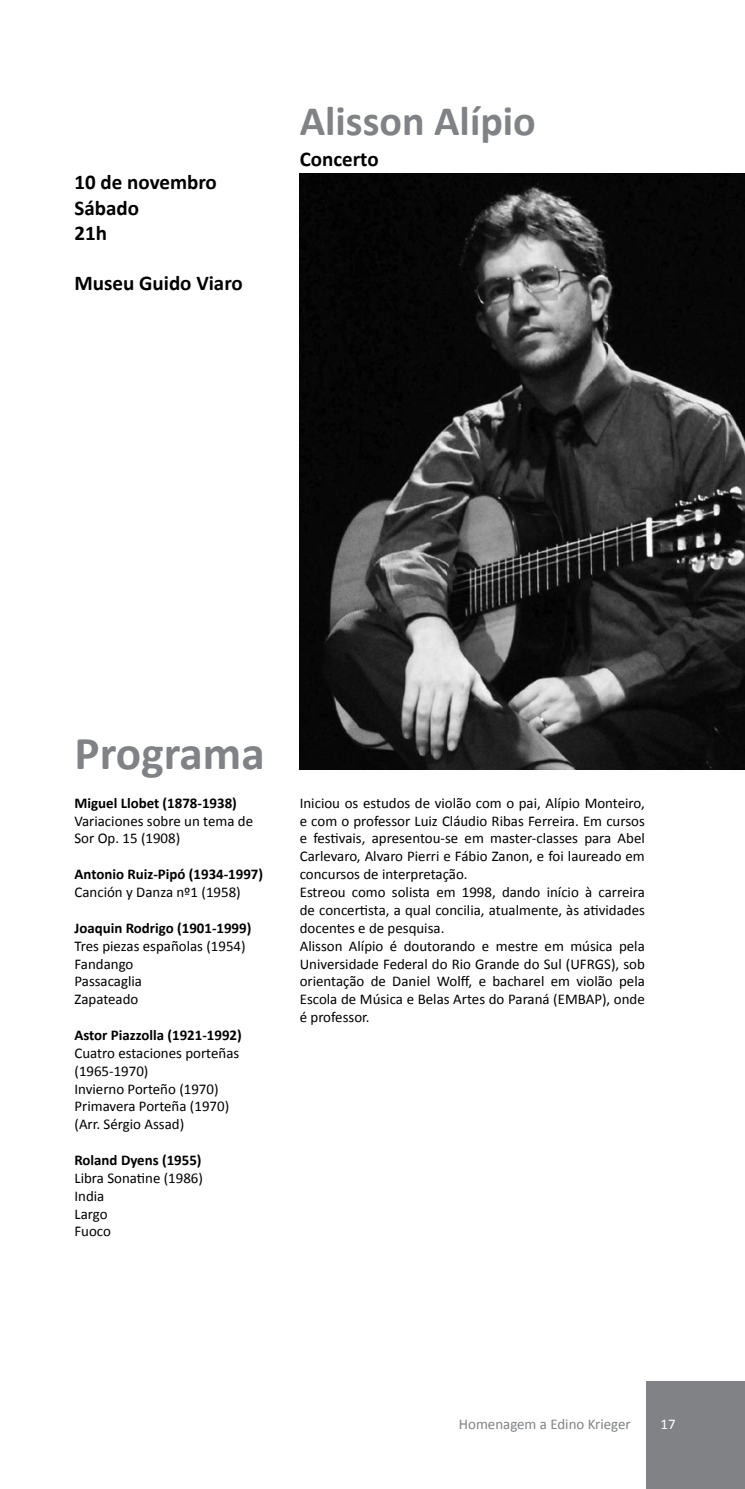
<style>
.page{position:relative;width:745px;height:1489px;background:#fff}
.page>*{position:absolute;margin:0;border:0;box-sizing:border-box;transform-origin:0 0}
.t1{font:700 47.25px "Calibri";color:#808285}
.t2{font:700 42px "Calibri";color:#808285}
.t3{font:700 21px/25.2px "Calibri";color:#000}
.t4{font:14.88px/17.8px "Calibri";color:#000}
.t5{font:700 14.88px "Calibri";color:#000}
.t6{font:14.88px "Calibri";color:#808285}
.t7{font:14.88px "Calibri";color:#fff}
</style>
<div class="page">
<div style="left:645px;top:1380px;width:99px;height:108px;background:#808285"></div>
<img style="left:299px;top:174px;width:445px;height:595px">
<h3 class="t3" style="left:74px;top:170px;width:144px">10 de novembro<br>Sábado<br>21h</h3>
<h3 class="t3" style="left:74px;top:271px;width:170px">Museu Guido Viaro</h3>
<h2 class="t2" style="left:299px;top:94px;width:237px">Alisson Alípio</h2>
<h3 class="t3" style="left:299px;top:146px;width:80px">Concerto</h3>
<h1 class="t1" style="left:74px;top:723px;width:191px">Programa</h1>
<p class="t5" style="left:74px;top:793px;width:164px">Miguel Llobet (1878-1938)</p>
<p class="t4" style="left:74px;top:811px;width:180px">Variaciones sobre un tema de<br>Sor Op. 15 (1908)</p>
<p class="t5" style="left:74px;top:864px;width:190px">Antonio Ruiz-Pipó (1934-1997)</p>
<p class="t4" style="left:74px;top:883px;width:168px">Canción y Danza nº1 (1958)</p>
<p class="t5" style="left:74px;top:918px;width:178px">Joaquin Rodrigo (1901-1999)</p>
<p class="t4" style="left:74px;top:936px;width:172px">Tres piezas españolas (1954)<br>Fandango<br>Passacaglia<br>Zapateado</p>
<p class="t5" style="left:74px;top:1025px;width:169px">Astor Piazzolla (1921-1992)</p>
<p class="t4" style="left:74px;top:1043px;width:166px">Cuatro estaciones porteñas (1965-1970)<br>Invierno Porteño (1970)<br>Primavera Porteña (1970) (Arr. Sérgio Assad)</p>
<p class="t5" style="left:74px;top:1150px;width:128px">Roland Dyens (1955)</p>
<p class="t4" style="left:74px;top:1168px;width:130px">Libra Sonatine (1986)<br>India<br>Largo<br>Fuoco</p>
<p class="t4" style="left:299px;top:794px;width:346px">Iniciou os estudos de violão com o pai, Alípio Monteiro, e com o professor Luiz Cláudio Ribas Ferreira. Em cursos e festivais, apresentou-se em master-classes para Abel Carlevaro, Alvaro Pierri e Fábio Zanon, e foi laureado em concursos de interpretação.<br>Estreou como solista em 1998, dando início à carreira de concertista, a qual concilia, atualmente, às atividades docentes e de pesquisa.<br>Alisson Alípio é doutorando e mestre em música pela Universidade Federal do Rio Grande do Sul (UFRGS), sob orientação de Daniel Wolff, e bacharel em violão pela Escola de Música e Belas Artes do Paraná (EMBAP), onde é professor.</p>
<p class="t6" style="left:458px;top:1414px;width:173px">Homenagem a Edino Krieger</p>
<p class="t7" style="left:660px;top:1414px;width:17px">17</p>
</div>
